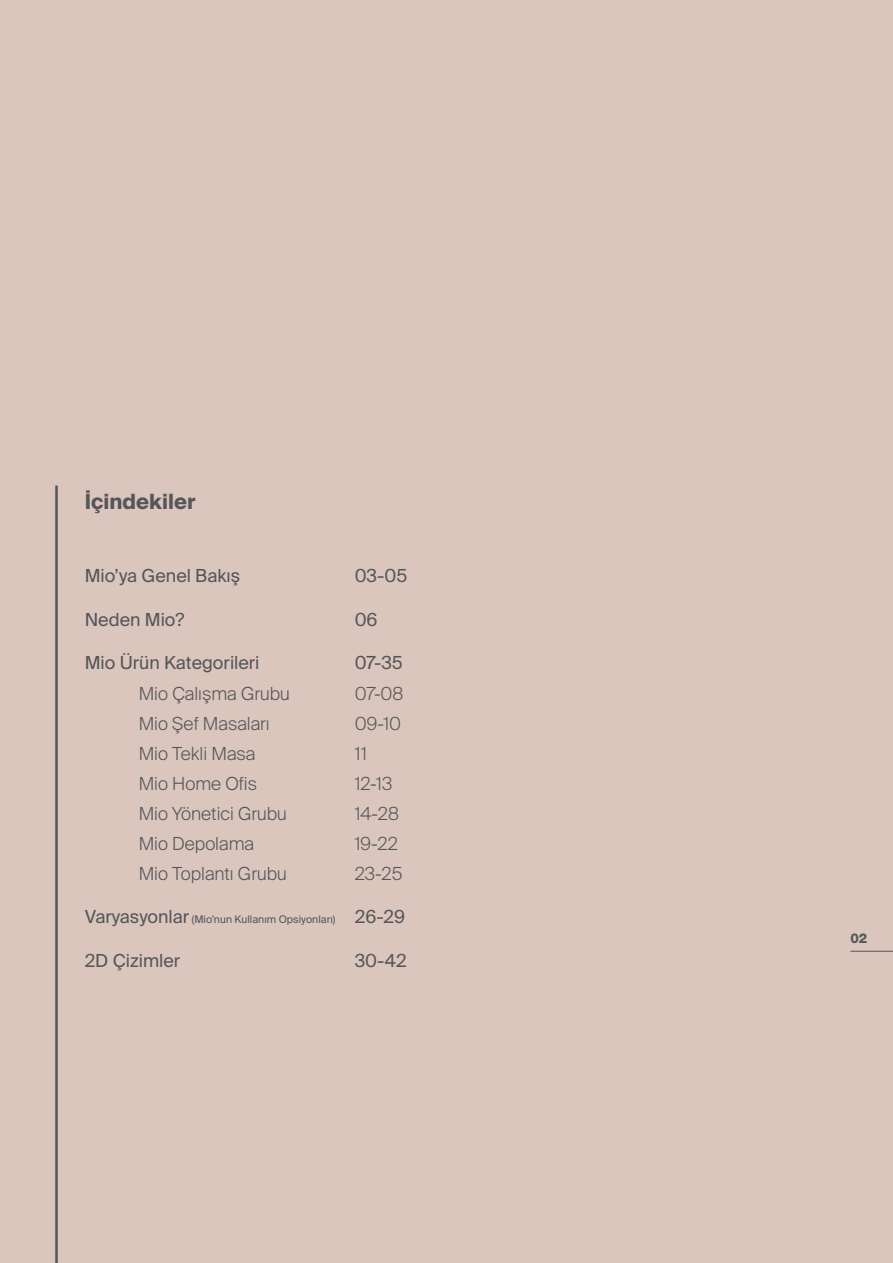
<style>
.page{position:relative;width:893px;height:1263px;background:#dbc6bd}
.page>*{position:absolute;margin:0;border:0;box-sizing:border-box;transform-origin:0 0}
.t1{font:700 21px "Suisse Intl";color:#54565a}
.t2{font:300 18px "Suisse Intl";color:#54565a}
.t3{font:18px "Suisse Intl";color:#54565a}
.t4{font:800 13.5px "Helvetica Neue LT Pro";color:#54565a}
.t5{font:10.5px "Suisse Intl";color:#54565a}
.s1{font-size:18px}
</style>
<div class="page">
<svg style="left:56px;top:486px;width:1px;height:777px"></svg>
<hr style="left:850px;top:951px;width:43px;height:1px;background:#54565a">
<p class="t1" style="left:85px;top:489px;width:112px">İçindekiler</p>
<p class="t3" style="left:85px;top:566px;width:157px">Mio’ya Genel Bakış</p>
<p class="t3" style="left:355px;top:566px;width:54px">03-05</p>
<p class="t3" style="left:85px;top:609px;width:101px">Neden Mio?</p>
<p class="t3" style="left:355px;top:609px;width:24px">06</p>
<p class="t3" style="left:85px;top:653px;width:176px">Mio Ürün Kategorileri</p>
<p class="t3" style="left:355px;top:653px;width:50px">07-35</p>
<p class="t2" style="left:139px;top:683px;width:153px">Mio Çalışma Grubu</p>
<p class="t2" style="left:355px;top:683px;width:50px">07-08</p>
<p class="t2" style="left:139px;top:713px;width:132px">Mio Şef Masaları</p>
<p class="t2" style="left:355px;top:713px;width:48px">09-10</p>
<p class="t2" style="left:139px;top:743px;width:118px">Mio Tekli Masa</p>
<p class="t2" style="left:355px;top:743px;width:14px">11</p>
<p class="t2" style="left:139px;top:773px;width:120px">Mio Home Ofis</p>
<p class="t2" style="left:355px;top:773px;width:39px">12-13</p>
<p class="t2" style="left:139px;top:803px;width:150px">Mio Yönetici Grubu</p>
<p class="t2" style="left:355px;top:803px;width:46px">14-28</p>
<p class="t2" style="left:139px;top:833px;width:117px">Mio Depolama</p>
<p class="t2" style="left:355px;top:833px;width:45px">19-22</p>
<p class="t2" style="left:139px;top:863px;width:150px">Mio Toplantı Grubu</p>
<p class="t2" style="left:355px;top:863px;width:49px">23-25</p>
<p class="t5" style="left:85px;top:913px;width:322px"><span class="s1">Varyasyonlar</span> (Mio’nun Kullanım Opsiyonları) <span class="s1">26-29</span></p>
<p class="t3" style="left:85px;top:950px;width:97px">2D Çizimler</p>
<p class="t3" style="left:355px;top:950px;width:53px">30-42</p>
<p class="t4" style="left:850px;top:930px;width:19px">02</p>
</div>
